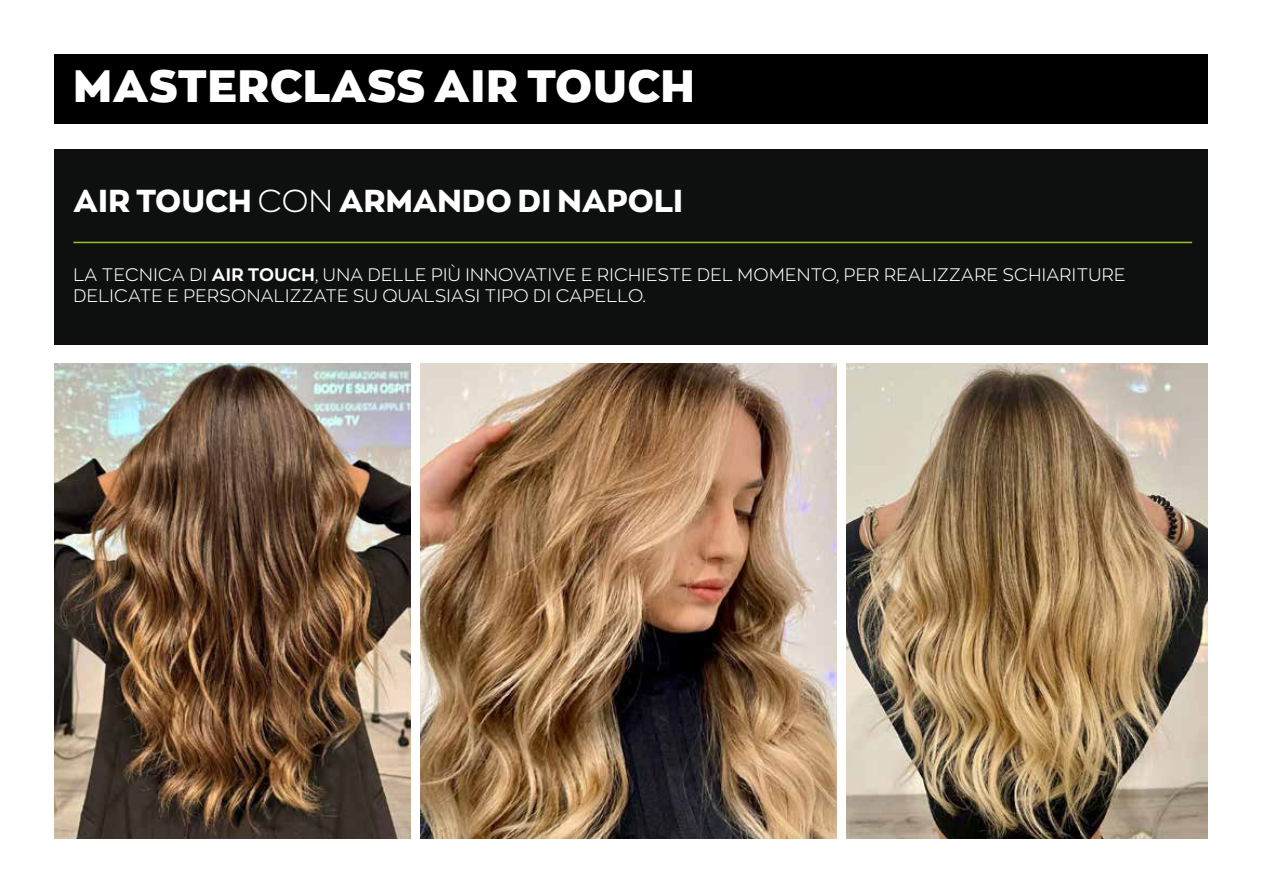
<style>
.page{position:relative;width:1263px;height:893px;background:#fff}
.page>*{position:absolute;margin:0;border:0;box-sizing:border-box;transform-origin:0 0}
.t1{font:900 45px "Zona Pro";letter-spacing:.02em;color:#fff}
.t2{font:800 31.5px "Zona Pro";letter-spacing:.01em;color:#fff}
.t3{font:300 18px/21px "Zona Pro";letter-spacing:.02em;color:#fff}
.s1{font-weight:300}
.s2{font-weight:700}
</style>
<div class="page">
<div style="left:54px;top:54px;width:1154px;height:69px;background:#000"></div>
<div style="left:54px;top:150px;width:1154px;height:195px;background:#0e100f"></div>
<img style="left:420px;top:363px;width:417px;height:476px">
<img style="left:54px;top:363px;width:356px;height:476px">
<img style="left:847px;top:363px;width:361px;height:476px">
<hr style="left:73px;top:242px;width:1119px;height:1px;background:#98c325">
<h1 class="t1" style="left:73px;top:57px;width:623px">MASTERCLASS AIR TOUCH</h1>
<h2 class="t2" style="left:73px;top:180px;width:611px">AIR TOUCH <span class="s1">CON</span> ARMANDO DI NAPOLI</h2>
<p class="t3" style="left:73px;top:263px;width:1053px">LA TECNICA DI <span class="s2">AIR TOUCH</span>, UNA DELLE PIÙ INNOVATIVE E RICHIESTE DEL MOMENTO, PER REALIZZARE SCHIARITURE<br>DELICATE E PERSONALIZZATE SU QUALSIASI TIPO DI CAPELLO.</p>
</div>
